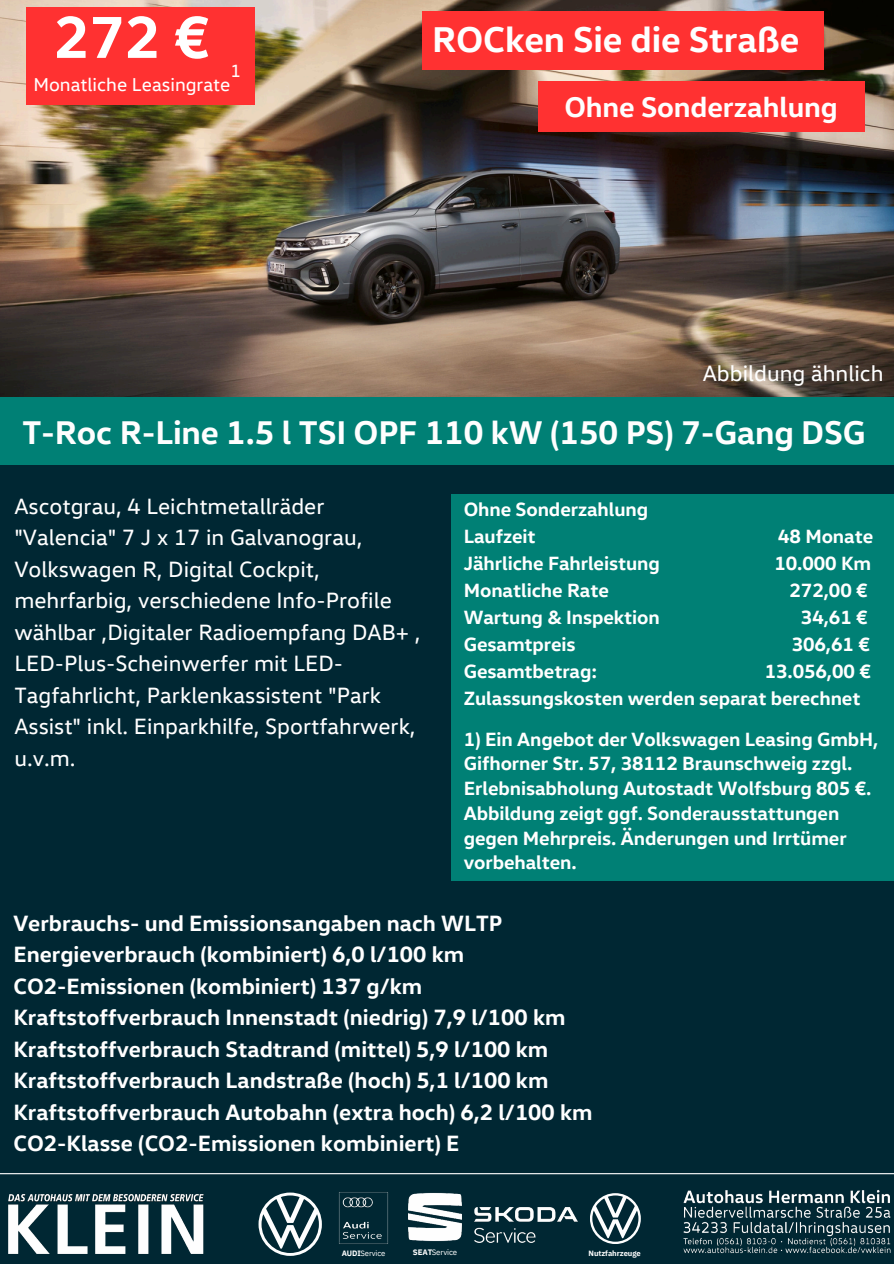
<style>
.page{position:relative;width:894px;height:1264px;background:#fff}
.page>*{position:absolute;margin:0;border:0;box-sizing:border-box;transform-origin:0 0}
.t1{font:700 60px "VW Head";color:#fff}
.t2{font:700 36.45px "VW Head";letter-spacing:-.005em;color:#fefefe}
.t3{font:700 33.45px "VW Head";letter-spacing:-.005em;color:#fefefe}
.t4{font:700 28.95px "VW Head";letter-spacing:-.005em;color:#fefefe}
.t5{font:700 22.5px/31.5px "VW Head";color:#fff}
.t6{font:22.5px/31.5px "VW Head";color:#fff}
.t7{font:700 19.5px/24.8px "VW Head";letter-spacing:-.005em;color:#fff}
.t8{font:18.9px "VW Head";color:#fff}
.t9{font:18px "VW Head";color:#fff}
.t10{font:7.95px "IBM Plex Sans";letter-spacing:-.01em;color:#fefefe}
.t11{font:7.8px "IBM Plex Sans";letter-spacing:-.01em;color:#fefefe}
.t12{font:700 7.65px "IBM Plex Sans";letter-spacing:-.005em;color:#fefefe}
.s1{font-weight:700}
</style>
<div class="page">
<div style="left:0;top:0;width:893px;height:1263px;background:#002733"></div>
<img style="left:0;top:0;width:893px;height:397px">
<div style="left:422px;top:11px;width:401px;height:59px;background:#ff3131"></div>
<div style="left:26px;top:7px;width:228px;height:98px;background:#ff3131"></div>
<div style="left:0;top:397px;width:893px;height:67px;background:#008075"></div>
<img style="left:8px;top:1194px;width:196px;height:60px">
<svg style="left:258px;top:1192px;width:64px;height:63px"></svg>
<img style="left:339px;top:1192px;width:49px;height:52px">
<img style="left:408px;top:1192px;width:54px;height:50px">
<img style="left:474px;top:1207px;width:104px;height:36px">
<svg style="left:590px;top:1193px;width:50px;height:50px"></svg>
<img style="left:683px;top:1189px;width:208px;height:65px">
<div style="left:451px;top:494px;width:442px;height:386px;background:#008075"></div>
<hr style="left:0;top:1173px;width:893px;height:1px;background:#fff">
<div style="left:537px;top:81px;width:327px;height:50px;background:#ff3131"></div>
<p class="t1" style="left:54px;top:-2px;width:157px">272 €</p>
<p class="t8" style="left:33px;top:72px;width:198px">Monatliche Leasingrate</p>
<p class="t9" style="left:230px;top:59px;width:12px">1</p>
<h6 class="t2" style="left:432px;top:15px;width:368px">ROCken Sie die Straße</h6>
<h6 class="t4" style="left:564px;top:88px;width:275px">Ohne Sonderzahlung</h6>
<p class="t6" style="left:702px;top:357px;width:182px">Abbildung ähnlich</p>
<h5 class="t3" style="left:22px;top:410px;width:844px">T-Roc R-Line 1.5 l TSI OPF 110 kW (150 PS) 7-Gang DSG</h5>
<p class="t6" style="left:14px;top:489px;width:407px">Ascotgrau, 4 Leichtmetallräder "Valencia" 7 J x 17 in Galvanograu, Volkswagen R, Digital Cockpit, mehrfarbig, verschiedene Info-Profile wählbar ,Digitaler Radioempfang DAB+ , LED-Plus-Scheinwerfer mit LED-Tagfahrlicht, Parklenkassistent "Park Assist" inkl. Einparkhilfe, Sportfahrwerk, u.v.m.</p>
<h5 class="t7" style="left:463px;top:495px;width:186px;line-height:27px">Ohne Sonderzahlung<br>Laufzeit</h5>
<h5 class="t7" style="left:777px;top:523px;width:97px">48 Monate</h5>
<h5 class="t7" style="left:463px;top:550px;width:197px">Jährliche Fahrleistung</h5>
<h5 class="t7" style="left:774px;top:550px;width:98px">10.000 Km</h5>
<h5 class="t7" style="left:463px;top:577px;width:146px">Monatliche Rate</h5>
<h5 class="t7" style="left:789px;top:577px;width:80px">272,00 €</h5>
<h5 class="t7" style="left:463px;top:604px;width:197px">Wartung &amp; Inspektion</h5>
<h5 class="t7" style="left:800px;top:604px;width:68px">34,61 €</h5>
<h5 class="t7" style="left:463px;top:631px;width:113px">Gesamtpreis</h5>
<h5 class="t7" style="left:791px;top:631px;width:80px">306,61 €</h5>
<h5 class="t7" style="left:463px;top:658px;width:135px">Gesamtbetrag:</h5>
<h5 class="t7" style="left:463px;top:657px;width:408px;line-height:27px;text-indent:301px">13.056,00 €<br>Zulassungskosten werden separat berechnet</h5>
<h2 class="t7" style="left:463px;top:725px;width:416px">1) Ein Angebot der Volkswagen Leasing GmbH, Gifhorner Str. 57, 38112 Braunschweig zzgl.<br>Erlebnisabholung Autostadt Wolfsburg 805 €.<br>Abbildung zeigt ggf. Sonderausstattungen gegen Mehrpreis. Änderungen und Irrtümer vorbehalten.</h2>
<p class="t5" style="left:13px;top:906px;width:580px">Verbrauchs- und Emissionsangaben nach WLTP Energieverbrauch (kombiniert) 6,0 l/100 km CO2-Emissionen (kombiniert) 137 g/km Kraftstoffverbrauch Innenstadt (niedrig) 7,9 l/100 km Kraftstoffverbrauch Stadtrand (mittel) 5,9 l/100 km Kraftstoffverbrauch Landstraße (hoch) 5,1 l/100 km Kraftstoffverbrauch Autobahn (extra hoch) 6,2 l/100 km CO2-Klasse (CO2-Emissionen kombiniert) E</p>
<p class="t11" style="left:341px;top:1247px;width:45px"><span class="s1">AUDI</span>Service</p>
<h4 class="t10" style="left:412px;top:1247px;width:46px"><span class="s1">SEAT</span>Service</h4>
<p class="t12" style="left:588px;top:1247px;width:54px">Nutzfahrzeuge</p>
</div>
